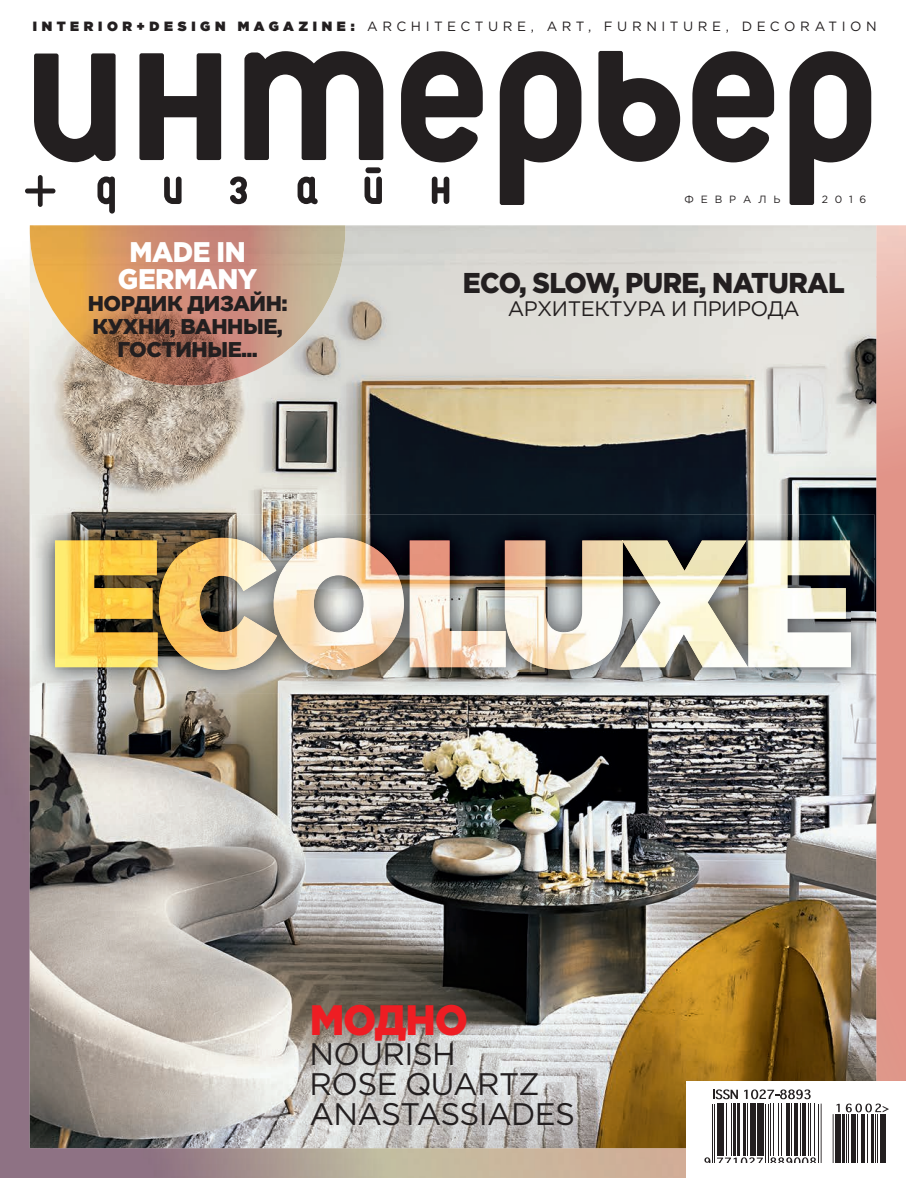
<style>
.page{position:relative;width:906px;height:1178px;background:#fff}
.page>*{position:absolute;margin:0;border:0;box-sizing:border-box;transform-origin:0 0}
.t1{font:900 42.45px "Gotham Pro";letter-spacing:-.03em;color:#ee1d23;scale:.94 1}
.t2{font:31.2px/30px "Gotham Pro";letter-spacing:-.02em;color:#231f20}
.t3{font:900 28.65px "Gotham Pro";letter-spacing:-.02em;color:#231f20;scale:.94 1}
.t4{font:900 28.35px/26.7px "Gotham Pro";letter-spacing:-.02em;color:#fff;text-align:center;scale:.94 1}
.t5{font:900 21.3px/22.6px "Gotham Pro";letter-spacing:-.02em;color:#231f20;text-align:center}
.t6{font:21px "Gotham Pro";letter-spacing:-.02em;color:#231f20}
.t7{font:13.35px "Gotham Pro";letter-spacing:.335em;color:#231f20}
.t8{font:10.5px "Gotham Pro";color:#231f20}
.s1{font-weight:900}
</style>
<div class="page">
<img style="left:29px;top:225px;width:877px;height:51px">
<img style="left:0;top:276px;width:51px;height:902px">
<img style="left:876px;top:276px;width:30px;height:805px">
<img style="left:30px;top:225px;width:846px;height:923px">
<svg style="left:500px;top:51px;width:81px;height:154px"></svg>
<svg style="left:789px;top:51px;width:82px;height:154px"></svg>
<svg style="left:692px;top:51px;width:82px;height:111px"></svg>
<svg style="left:401px;top:51px;width:82px;height:111px"></svg>
<svg style="left:598px;top:51px;width:82px;height:111px"></svg>
<svg style="left:244px;top:51px;width:139px;height:109px"></svg>
<svg style="left:139px;top:53px;width:82px;height:107px"></svg>
<svg style="left:34px;top:53px;width:82px;height:109px"></svg>
<svg style="left:297px;top:177px;width:21px;height:27px"></svg>
<svg style="left:364px;top:177px;width:18px;height:27px"></svg>
<div style="left:365px;top:167px;width:16px;height:6px;background:#231f20;border-radius:3px"></div>
<svg style="left:432px;top:177px;width:17px;height:27px"></svg>
<svg style="left:164px;top:177px;width:18px;height:27px"></svg>
<svg style="left:25px;top:175px;width:30px;height:32px"></svg>
<svg style="left:230px;top:176px;width:17px;height:28px"></svg>
<svg style="left:97px;top:176px;width:18px;height:38px"></svg>
<div style="left:686px;top:1081px;width:220px;height:97px;background:#fff"></div>
<hr style="left:712px;top:1103px;width:1px;height:59px;background:#231f20">
<hr style="left:714px;top:1103px;width:1px;height:59px;background:#231f20">
<svg style="left:717px;top:1103px;width:3px;height:53px"></svg>
<hr style="left:721px;top:1103px;width:3px;height:53px;background:#231f20">
<hr style="left:726px;top:1103px;width:1px;height:53px;background:#231f20">
<hr style="left:731px;top:1103px;width:1px;height:53px;background:#231f20">
<hr style="left:733px;top:1103px;width:2px;height:53px;background:#231f20">
<hr style="left:738px;top:1103px;width:2px;height:53px;background:#231f20">
<hr style="left:743px;top:1103px;width:2px;height:53px;background:#231f20">
<hr style="left:747px;top:1103px;width:1px;height:53px;background:#231f20">
<hr style="left:750px;top:1103px;width:2px;height:53px;background:#231f20">
<hr style="left:753px;top:1103px;width:3px;height:53px;background:#231f20">
<hr style="left:757px;top:1103px;width:3px;height:53px;background:#231f20">
<hr style="left:762px;top:1103px;width:2px;height:53px;background:#231f20">
<hr style="left:765px;top:1103px;width:1px;height:59px;background:#231f20">
<hr style="left:767px;top:1103px;width:1px;height:59px;background:#231f20">
<hr style="left:770px;top:1103px;width:1px;height:53px;background:#231f20">
<hr style="left:773px;top:1103px;width:1px;height:53px;background:#231f20">
<hr style="left:778px;top:1103px;width:1px;height:53px;background:#231f20">
<hr style="left:781px;top:1103px;width:1px;height:53px;background:#231f20">
<hr style="left:786px;top:1103px;width:3px;height:53px;background:#231f20">
<hr style="left:791px;top:1103px;width:1px;height:53px;background:#231f20">
<hr style="left:794px;top:1103px;width:3px;height:53px;background:#231f20">
<hr style="left:800px;top:1103px;width:1px;height:53px;background:#231f20">
<hr style="left:802px;top:1103px;width:3px;height:53px;background:#231f20">
<hr style="left:808px;top:1103px;width:1px;height:53px;background:#231f20">
<hr style="left:810px;top:1103px;width:1px;height:53px;background:#231f20">
<hr style="left:813px;top:1103px;width:1px;height:53px;background:#231f20">
<hr style="left:818px;top:1103px;width:1px;height:59px;background:#231f20">
<hr style="left:820px;top:1103px;width:1px;height:59px;background:#231f20">
<hr style="left:832px;top:1114px;width:1px;height:48px;background:#231f20">
<hr style="left:835px;top:1114px;width:2px;height:48px;background:#231f20">
<hr style="left:838px;top:1114px;width:2px;height:48px;background:#231f20">
<hr style="left:842px;top:1114px;width:3px;height:48px;background:#231f20">
<hr style="left:846px;top:1114px;width:1px;height:48px;background:#231f20">
<hr style="left:848px;top:1114px;width:1px;height:48px;background:#231f20">
<hr style="left:851px;top:1114px;width:4px;height:48px;background:#231f20">
<hr style="left:856px;top:1114px;width:1px;height:48px;background:#231f20">
<hr style="left:861px;top:1114px;width:2px;height:48px;background:#231f20">
<hr style="left:864px;top:1114px;width:1px;height:48px;background:#231f20">
<hr style="left:866px;top:1114px;width:1px;height:48px;background:#231f20">
<hr style="left:871px;top:1114px;width:2px;height:48px;background:#231f20">
<hr style="left:874px;top:1114px;width:1px;height:48px;background:#231f20">
<hr style="left:877px;top:1114px;width:1px;height:48px;background:#231f20">
<hr style="left:880px;top:1114px;width:2px;height:48px;background:#231f20">
<hr style="left:883px;top:1114px;width:2px;height:48px;background:#231f20">
<svg style="left:713px;top:1089px;width:25px;height:10px"></svg>
<svg style="left:744px;top:1089px;width:66px;height:10px"></svg>
<svg style="left:704px;top:1157px;width:6px;height:5px"></svg>
<svg style="left:717px;top:1157px;width:46px;height:5px"></svg>
<svg style="left:770px;top:1157px;width:46px;height:5px"></svg>
<svg style="left:836px;top:1104px;width:3px;height:8px"></svg>
<svg style="left:846px;top:1103px;width:43px;height:9px"></svg>
<img style="left:30px;top:225px;width:315px;height:161px">
<img style="left:31px;top:515px;width:843px;height:44px">
<img style="left:31px;top:559px;width:53px;height:134px">
<img style="left:823px;top:559px;width:51px;height:134px">
<img style="left:84px;top:670px;width:739px;height:23px">
<img style="left:55px;top:538px;width:796px;height:132px">
<p class="t7" style="left:33px;top:21px;width:845px"><span class="s1">INTERIOR+DESIGN MAGAZINE:</span> ARCHITECTURE, ART, FURNITURE, DECORATION</p>
<h3 class="t4" style="left:118px;top:240px;width:150px">MADE IN<br>GERMANY</h3>
<h3 class="t5" style="left:88px;top:294px;width:201px">НОРДИК ДИЗАЙН:<br>КУХНИ, ВАННЫЕ,<br>ГОСТИНЫЕ...</h3>
<p class="t8" style="left:684px;top:196px;width:98px">Ф Е В Р А Л Ь</p>
<p class="t8" style="left:822px;top:196px;width:46px">2 0 1 6</p>
<h3 class="t3" style="left:463px;top:272px;width:408px">ECO, SLOW, PURE, NATURAL</h3>
<h3 class="t6" style="left:508px;top:300px;width:293px">АРХИТЕКТУРА И ПРИРОДА</h3>
<h1 class="t1" style="left:310px;top:1003px;width:170px">МОДНО</h1>
<h2 class="t2" style="left:310px;top:1041px;width:267px">NOURISH<br>ROSE QUARTZ<br>ANASTASSIADES</h2>
</div>
